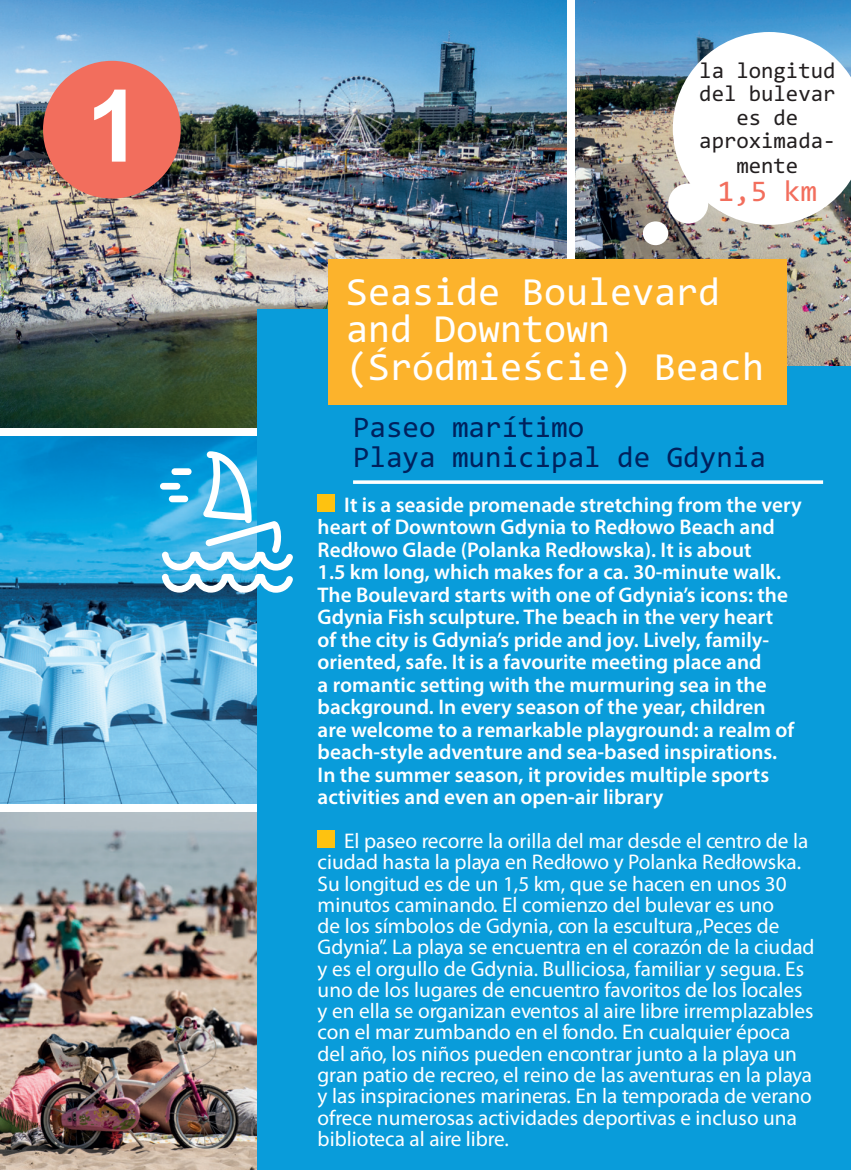
<style>
.page{position:relative;width:851px;height:1170px;background:#fff}
.page>*{position:absolute;margin:0;border:0;box-sizing:border-box;transform-origin:0 0}
.t1{font:700 100px "Arial";color:#fff}
.t2{font:40px/37.5px "Consolas";color:#fff}
.t3{font:30px/30px "Consolas";color:#00215d}
.t4{font:30px "Consolas";color:#f26e5d}
.t5{font:22.5px/23.8px "Consolas";color:#231f20;text-align:center}
.t6{font:21.25px/21.2px "Myriad Pro";color:#fff}
.t7{font:600 21.25px/22.5px "Myriad Pro";color:#fff}
</style>
<div class="page">
<img style="left:1px;top:436px;width:256px;height:367px">
<img style="left:1px;top:812px;width:256px;height:357px">
<img style="left:0;top:0;width:566px;height:427px">
<div style="left:257px;top:309px;width:593px;height:860px;background:#099cda"></div>
<img style="left:575px;top:0;width:275px;height:365px">
<div style="left:317px;top:494px;width:18px;height:17px;background:#fec210"></div>
<div style="left:317px;top:830px;width:18px;height:18px;background:#fec210"></div>
<svg style="left:353px;top:480px;width:470px;height:4px"></svg>
<div style="left:43px;top:61px;width:138px;height:137px;background:#f26e5d;border-radius:50%"></div>
<div style="left:328px;top:259px;width:458px;height:145px;background:#fcb32c"></div>
<svg style="left:162px;top:451px;width:131px;height:141px"></svg>
<div style="left:171px;top:468px;width:20px;height:7px;background:#fff;border-radius:3px"></div>
<div style="left:160px;top:483px;width:20px;height:6px;background:#fff;border-radius:3px"></div>
<div style="left:169px;top:495px;width:19px;height:7px;background:#fff;border-radius:3px"></div>
<svg style="left:672px;top:32px;width:178px;height:193px"></svg>
<div style="left:668px;top:183px;width:40px;height:40px;background:#fff;border-radius:50%"></div>
<div style="left:642px;top:221px;width:26px;height:24px;background:#fff;border-radius:50%"></div>
<h1 class="t1" style="left:86px;top:89px;width:57px">1</h1>
<p class="t5" style="left:699px;top:60px;width:138px">la longitud del bulevar es de aproximada&shy;mente</p>
<h3 class="t4" style="left:717px;top:179px;width:101px">1,5 km</h3>
<h2 class="t2" style="left:346px;top:276px;width:420px">Seaside Boulevard and Downtown (Śródmieście) Beach</h2>
<h3 class="t3" style="left:353px;top:414px;width:414px">Paseo marítimo<br>Playa municipal de Gdynia</h3>
<p class="t7" style="left:317px;top:495px;width:485px;text-indent:27px">It is a seaside promenade stretching from the very heart of Downtown Gdynia to Redłowo Beach and Redłowo Glade (Polanka Redłowska). It is about<br>1.5 km long, which makes for a ca. 30-minute walk.<br>The Boulevard starts with one of Gdynia’s icons: the Gdynia Fish sculpture. The beach in the very heart<br>of the city is Gdynia’s pride and joy. Lively, family&shy;oriented, safe. It is a favourite meeting place and<br>a romantic setting with the murmuring sea in the background. In every season of the year, children<br>are welcome to a remarkable playground: a realm of beach-style adventure and sea-based inspirations.<br>In the summer season, it provides multiple sports activities and even an open-air library</p>
<p class="t6" style="left:317px;top:832px;width:498px;text-indent:27px">El paseo recorre la orilla del mar desde el centro de la ciudad hasta la playa en Redłowo y Polanka Redłowska.<br>Su longitud es de un 1,5 km, que se hacen en unos 30 minutos caminando. El comienzo del bulevar es uno<br>de los símbolos de Gdynia, con la escultura „Peces de Gdynia”. La playa se encuentra en el corazón de la ciudad y es el orgullo de Gdynia. Bulliciosa, familiar y segura. Es uno de los lugares de encuentro favoritos de los locales y en ella se organizan eventos al aire libre irremplazables con el mar zumbando en el fondo. En cualquier época del año, los niños pueden encontrar junto a la playa un gran patio de recreo, el reino de las aventuras en la playa y las inspiraciones marineras. En la temporada de verano ofrece numerosas actividades deportivas e incluso una biblioteca al aire libre.</p>
</div>
